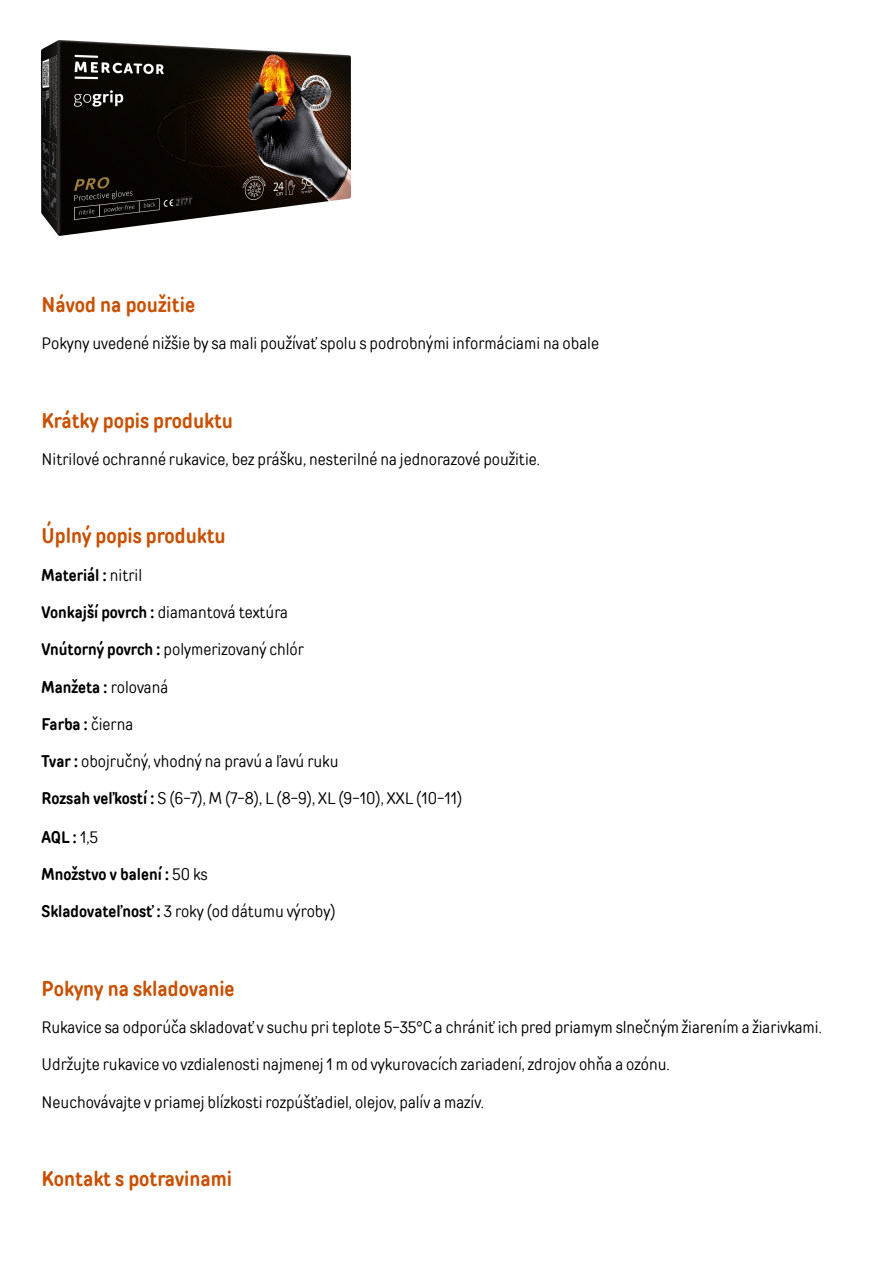
<style>
.page{position:relative;width:894px;height:1263px;background:#fff}
.page>*{position:absolute;margin:0;border:0;box-sizing:border-box;transform-origin:0 0}
.t1{font:700 21px "TT Rounds Condensed";color:#c85103}
.t2{font:16.5px "TT Rounds Condensed";color:#000}
.t3{font:700 16.5px "TT Rounds Condensed";color:#000}
.s1{font-weight:400}
.s2{font-weight:700}
</style>
<div class="page">
<img style="left:42px;top:40px;width:308px;height:195px">
<p class="t1" style="left:42px;top:292px;width:155px">Návod na použitie</p>
<p class="t2" style="left:42px;top:333px;width:558px">Pokyny uvedené nižšie by sa mali používať spolu s podrobnými informáciami na obale</p>
<p class="t1" style="left:42px;top:408px;width:193px">Krátky popis produktu</p>
<p class="t2" style="left:42px;top:449px;width:499px">Nitrilové ochranné rukavice, bez prášku, nesterilné na jednorazové použitie.</p>
<p class="t1" style="left:42px;top:523px;width:185px">Úplný popis produktu</p>
<h2 class="t3" style="left:42px;top:565px;width:102px">Materiál : <span class="s1">nitril</span></h2>
<h2 class="t2" style="left:42px;top:602px;width:248px"><span class="s2">Vonkajší povrch :</span> diamantová textúra</h2>
<h2 class="t2" style="left:42px;top:639px;width:264px"><span class="s2">Vnútorný povrch :</span> polymerizovaný chlór</h2>
<h2 class="t3" style="left:42px;top:677px;width:128px">Manžeta : <span class="s1">rolovaná</span></h2>
<h2 class="t3" style="left:42px;top:714px;width:93px">Farba : <span class="s1">čierna</span></h2>
<h2 class="t2" style="left:42px;top:752px;width:298px"><span class="s2">Tvar :</span> obojručný, vhodný na pravú a ľavú ruku</h2>
<h2 class="t2" style="left:42px;top:789px;width:422px"><span class="s2">Rozsah veľkostí :</span> S (6-7), M (7-8), L (8-9), XL (9-10), XXL (10-11)</h2>
<h2 class="t3" style="left:42px;top:827px;width:58px">AQL : <span class="s1">1,5</span></h2>
<h2 class="t3" style="left:42px;top:864px;width:168px">Množstvo v balení : <span class="s1">50 ks</span></h2>
<h2 class="t2" style="left:42px;top:901px;width:295px"><span class="s2">Skladovateľnosť :</span> 3 roky (od dátumu výroby)</h2>
<p class="t1" style="left:42px;top:976px;width:194px">Pokyny na skladovanie</p>
<p class="t2" style="left:42px;top:1017px;width:781px">Rukavice sa odporúča skladovať v suchu pri teplote 5-35°C a chrániť ich pred priamym slnečným žiarením a žiarivkami.</p>
<p class="t2" style="left:42px;top:1054px;width:629px">Udržujte rukavice vo vzdialenosti najmenej 1 m od vykurovacích zariadení, zdrojov ohňa a ozónu.</p>
<p class="t2" style="left:42px;top:1092px;width:443px">Neuchovávajte v priamej blízkosti rozpúšťadiel, olejov, palív a mazív.</p>
<p class="t1" style="left:42px;top:1166px;width:192px">Kontakt s potravinami</p>
</div>
